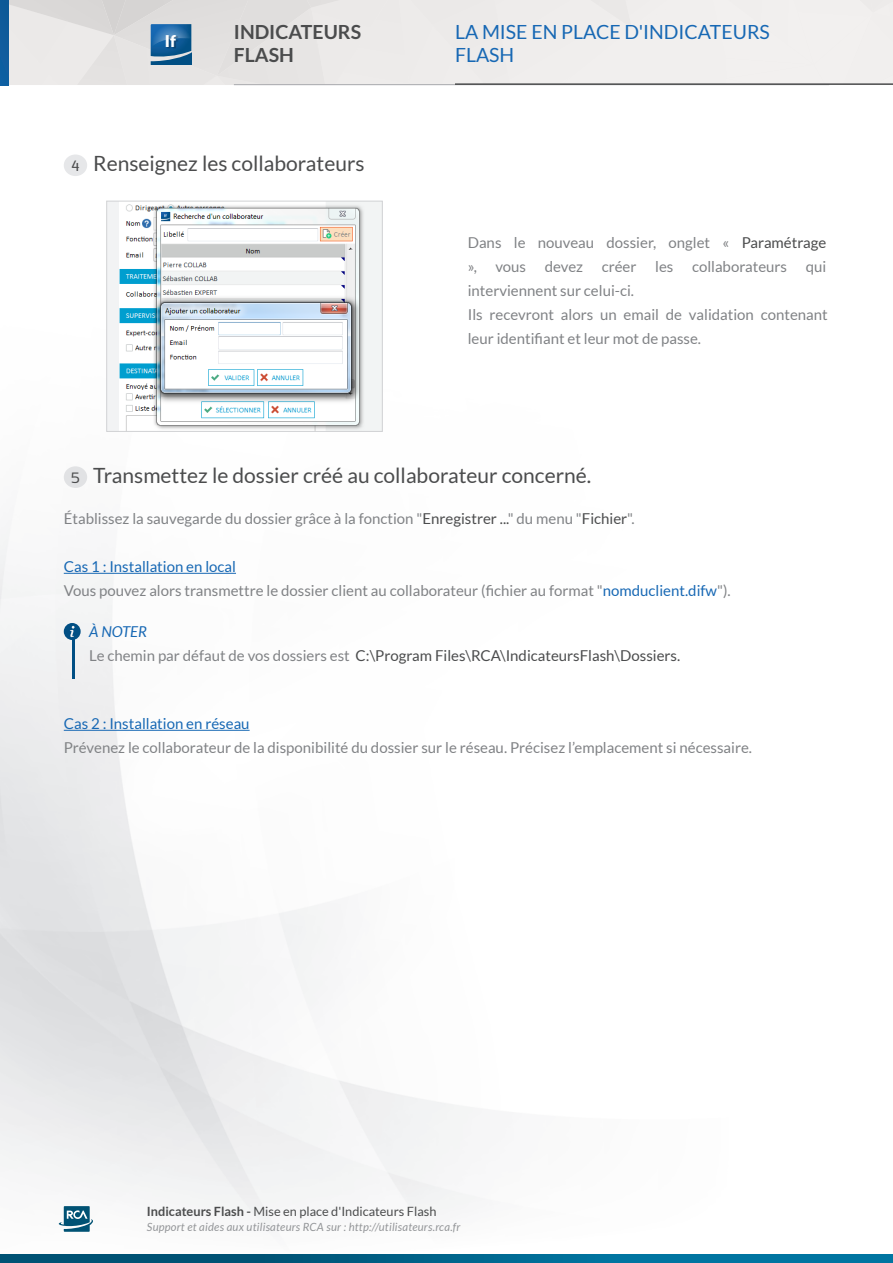
<style>
.page{position:relative;width:893px;height:1263px;background:#fff}
.page>*{position:absolute;margin:0;border:0;box-sizing:border-box;transform-origin:0 0}
.t1{font:21px "Lato";color:#4b4c4d}
.t2{font:19.5px/22.5px "Lato";color:#1768b4}
.t3{font:700 19.5px/22.5px "Lato";color:#4b4c4d}
.t4{font:900 16.2px "Lato";color:#fff}
.t5{font:15px/24px "Lato";color:#808285;text-align:justify}
.t6{font:15px "Lato";color:#4b4c4d}
.t7{font:15px "Lato";color:#1768b4}
.t8{font:italic 15px "Lato";color:#1768b4}
.t9{font:15px "Sansation";color:#4b4c4d}
.t10{font:12.75px "Lato";color:#4b4c4d}
.t11{font:italic 11.25px "Lato";letter-spacing:.02em;color:#939598}
.s1{color:#4b4c4d}
.s2{color:#1768b4}
.s3{color:#808285}
.s4{font-weight:700}
</style>
<div class="page">
<img style="left:0;top:85px;width:829px;height:1142px">
<svg style="left:0;top:1254px;width:893px;height:9px;background:#00638a"></svg>
<svg style="left:0;top:0;width:893px;height:85px;background:#e4e4e4"></svg>
<img style="left:165px;top:33px;width:13px;height:19px">
<svg style="left:57px;top:1204px;width:37px;height:28px"></svg>
<div style="left:107px;top:201px;width:275px;height:230px;background:#f2f3f4"></div>
<img style="left:119px;top:203px;width:244px;height:227px">
<div style="left:106px;top:201px;width:277px;height:231px;border:1px solid #d1d2d4"></div>
<hr style="left:64px;top:573px;width:172px;height:1px;background:#1768b4">
<div style="left:64px;top:154px;width:23px;height:22px;background:#e6e7e9;border-radius:50%"></div>
<div style="left:64px;top:466px;width:23px;height:22px;background:#e6e7e9;border-radius:50%"></div>
<hr style="left:72px;top:639px;width:2px;height:40px;background:#014f84">
<svg style="left:64px;top:623px;width:17px;height:17px"></svg>
<hr style="left:64px;top:730px;width:186px;height:1px;background:#1768b4">
<h2 class="t3" style="left:234px;top:20px;width:129px">INDICATEURS<br>FLASH</h2>
<p class="t4" style="left:165px;top:31px;width:13px">If</p>
<h2 class="t2" style="left:455px;top:21px;width:316px">LA MISE EN PLACE D'INDICATEURS<br>FLASH</h2>
<p class="t9" style="left:71px;top:157px;width:10px">4</p>
<p class="t1" style="left:93px;top:152px;width:273px">Renseignez les collaborateurs</p>
<p class="t5" style="left:468px;top:231px;width:360px">Dans le nouveau dossier, onglet « <span class="s1">Paramétrage </span>», vous devez créer les collaborateurs qui interviennent sur celui-ci.</p>
<p class="t5" style="left:468px;top:303px;width:362px">Ils recevront alors un email de validation contenant leur identifiant et leur mot de passe.</p>
<p class="t1" style="left:93px;top:464px;width:500px">Transmettez le dossier créé au collaborateur concerné.</p>
<p class="t5" style="left:64px;top:507px;width:572px">Établissez la sauvegarde du dossier grâce à la fonction "<span class="s1">Enregistrer ...</span>" du menu "<span class="s1">Fichier</span>".</p>
<p class="t7" style="left:64px;top:558px;width:174px">Cas 1 : Installation en local</p>
<p class="t5" style="left:64px;top:579px;width:668px">Vous pouvez alors transmettre le dossier client au collaborateur (fichier au format "<span class="s2">nomduclient.difw</span>").</p>
<p class="t9" style="left:71px;top:469px;width:10px">5</p>
<p class="t8" style="left:89px;top:623px;width:59px">À NOTER</p>
<p class="t6" style="left:89px;top:647px;width:593px"><span class="s3">Le chemin par défaut de vos dossiers est</span> C:\Program Files\RCA\IndicateursFlash\Dossiers.</p>
<p class="t7" style="left:64px;top:715px;width:187px">Cas 2 : Installation en réseau</p>
<p class="t5" style="left:64px;top:736px;width:690px">Prévenez le collaborateur de la disponibilité du dossier sur le réseau. Précisez l’emplacement si nécessaire.</p>
<p class="t10" style="left:147px;top:1204px;width:291px"><span class="s4">Indicateurs Flash -</span> Mise en place d'Indicateurs Flash</p>
<p class="t11" style="left:147px;top:1220px;width:315px">Support et aides aux utilisateurs RCA sur : http://utilisateurs.rca.fr</p>
</div>
